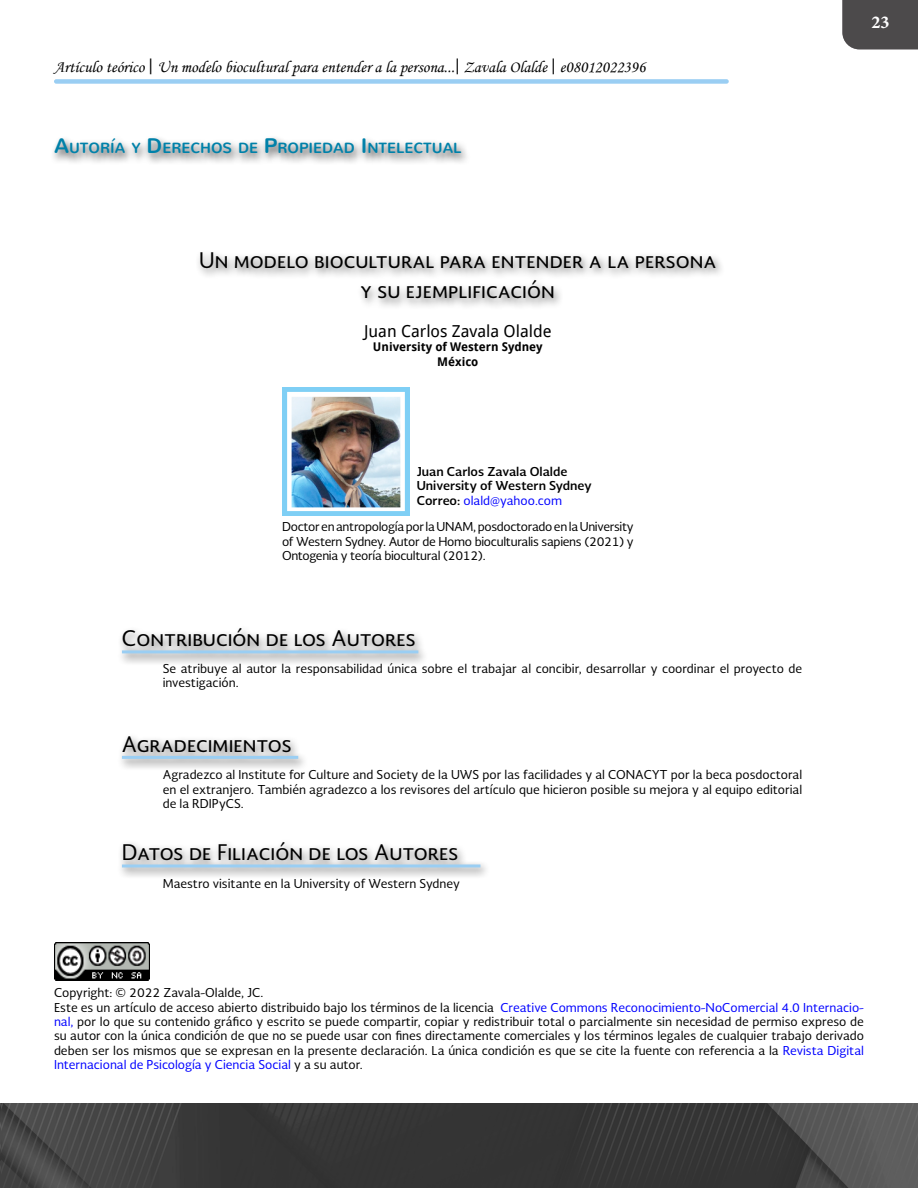
<style>
.page{position:relative;width:918px;height:1188px;background:#fff}
.page>*{position:absolute;margin:0;border:0;box-sizing:border-box;transform-origin:0 0}
.t1{font:21px/30px "Soberana Sans";color:#000;text-align:center}
.t2{font:700 18px "Minion Pro";color:#fff}
.t3{font:16.5px "Monotype Corsiva";color:#000}
.t4{font:16.5px "Droid Sans";color:#000}
.t5{font:700 14.7px "Nunito";color:#0081a9}
.t6{font:12px/14.4px "Soberana Sans";color:#000;text-align:justify}
.t7{font:700 12px/14.4px "Soberana Sans";color:#000}
.t8{font:700 12px/14.4px "Droid Sans";color:#000;text-align:center}
.s1{font-family:"Soberana Sans";font-size:15px}
.s2{font-size:21px}
.s3{font-weight:400;color:#00f}
.s4{color:#00f}
</style>
<div class="page">
<div style="left:842px;top:0;width:76px;height:49px;background:#4c4a4b"></div>
<div style="left:195px;top:249px;width:530px;height:61px;background:#000;opacity:.6"></div>
<div style="left:49px;top:134px;width:422px;height:31px;background:#000;opacity:.75"></div>
<img style="left:282px;top:388px;width:128px;height:127px">
<div style="left:54px;top:79px;width:675px;height:5px;background:#9acef3;border-radius:2px"></div>
<div style="left:116px;top:624px;width:312px;height:41px;background:#000;opacity:.6"></div>
<hr style="left:122px;top:650px;width:296px;height:3px;background:#9acef3">
<div style="left:116px;top:732px;width:192px;height:39px;background:#000;opacity:.6"></div>
<hr style="left:122px;top:756px;width:176px;height:3px;background:#9acef3">
<div style="left:116px;top:838px;width:374px;height:41px;background:#000;opacity:.6"></div>
<hr style="left:122px;top:864px;width:358px;height:3px;background:#9acef3">
<img style="left:54px;top:943px;width:96px;height:38px">
<img style="left:1px;top:1103px;width:917px;height:85px">
<h3 class="t3" style="left:54px;top:57px;width:593px">Artículo teórico <span class="s1">|</span> Un modelo biocultural para entender a la persona...<span class="s1">|</span> Zavala Olalde <span class="s1">|</span> e08012022396</h3>
<p class="t5" style="left:54px;top:135px;width:280px"><span class="s2">A</span>UTORÍA Y <span class="s2">D</span>ERECHOS DE <span class="s2">P</span>ROPIEDAD</p>
<p class="t5" style="left:361px;top:135px;width:102px"><span class="s2">I</span> NTELECTUAL</p>
<h1 class="t1" style="left:199px;top:245px;width:519px">Un modelo biocultural para entender a la persona y su ejemplificación</h1>
<h3 class="t4" style="left:364px;top:320px;width:189px">Juan Carlos Zavala Olalde</h3>
<p class="t8" style="left:373px;top:339px;width:171px">University of Western Sydney<br>México</p>
<h2 class="t2" style="left:872px;top:10px;width:19px">23</h2>
<p class="t7" style="left:417px;top:464px;width:176px">Juan Carlos Zavala Olalde<br>University of Western Sydney<br>Correo: <span class="s3">olald@yahoo.com</span></p>
<p class="t6" style="left:282px;top:519px;width:353px">Doctor en antropología por la UNAM, posdoctorado en la University of Western Sydney. Autor de Homo bioculturalis sapiens (2021) y Ontogenia y teoría biocultural (2012).</p>
<h1 class="t1" style="left:122px;top:623px;width:295px">Contribución de los Autores</h1>
<p class="t6" style="left:163px;top:661px;width:641px">Se atribuye al autor la responsabilidad única sobre el trabajar al concibir, desarrollar y coordinar el proyecto de investigación.</p>
<h1 class="t1" style="left:122px;top:728px;width:171px">Agradecimientos</h1>
<p class="t6" style="left:163px;top:767px;width:641px">Agradezco al Institute for Culture and Society de la UWS por las facilidades y al CONACYT por la beca posdoctoral en el extranjero. También agradezco a los revisores del artículo que hicieron posible su mejora y al equipo editorial de la RDIPyCS.</p>
<h1 class="t1" style="left:122px;top:837px;width:338px">Datos de Filiación de los Autores</h1>
<p class="t6" style="left:163px;top:876px;width:299px">Maestro visitante en la University of Western Sydney</p>
<p class="t6" style="left:54px;top:985px;width:812px;text-align:left">Copyright: © 2022 Zavala-Olalde, JC.<br>Este es un artículo de acceso abierto distribuido bajo los términos de la licencia <span class="s4">Creative Commons Reconocimiento-NoComercial 4.0 Internacio&shy;nal,</span> por lo que su contenido gráfico y escrito se puede compartir, copiar y redistribuir total o parcialmente sin necesidad de permiso expreso de su autor con la única condición de que no se puede usar con fines directamente comerciales y los términos legales de cualquier trabajo derivado deben ser los mismos que se expresan en la presente declaración. La única condición es que se cite la fuente con referencia a la <span class="s4">Revista Digital Internacional de Psicología y Ciencia Social</span> y a su autor.</p>
</div>
